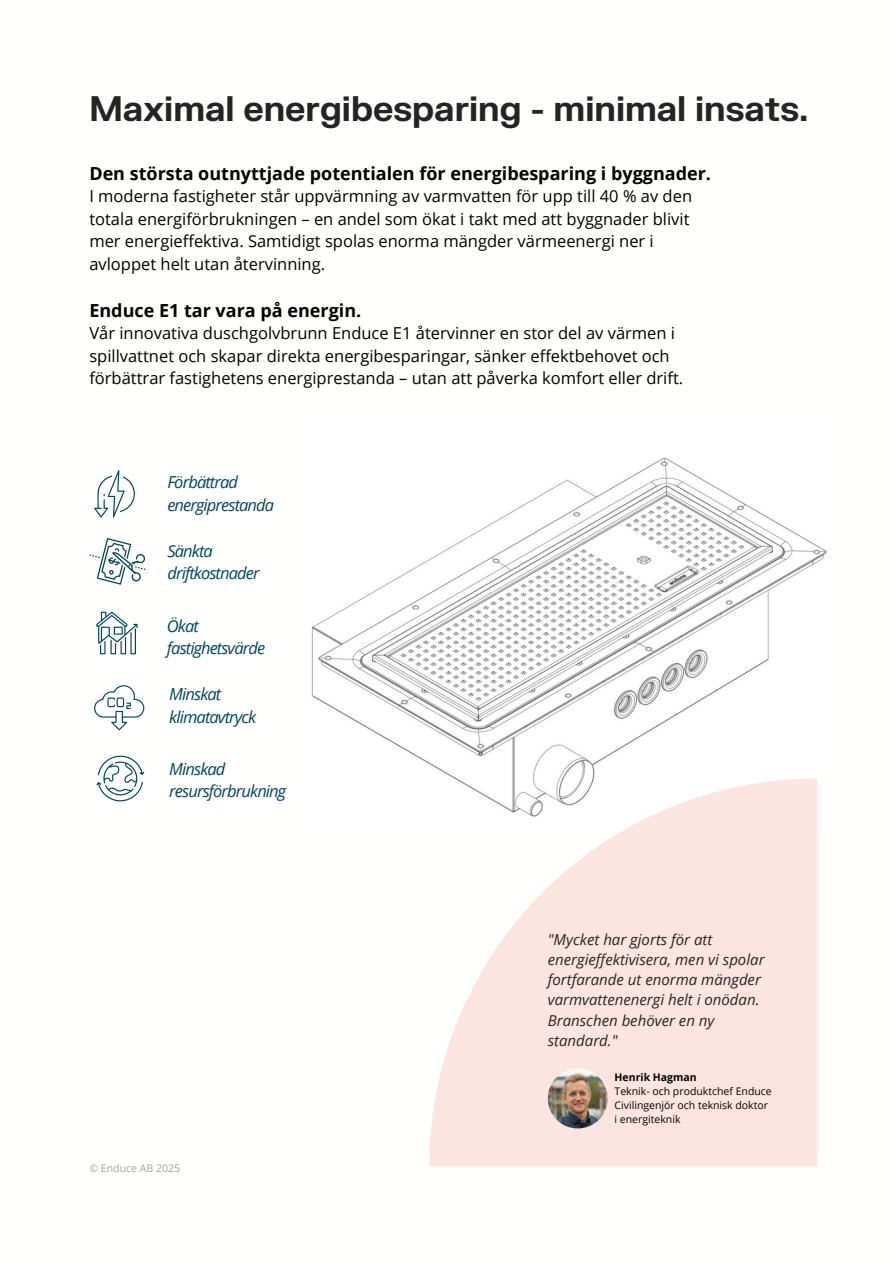
<style>
.page{position:relative;width:894px;height:1264px;background:#fff}
.page>*{position:absolute;margin:0;border:0;box-sizing:border-box;transform-origin:0 0}
.t1{font:700 34.5px "FK Grotesk";color:#242424}
.t2{font:700 18px "Open Sans";color:#000}
.t3{font:16.5px/22.5px "Open Sans";color:#000}
.t4{font:italic 16.5px/22.5px "Open Sans";letter-spacing:-.055em;color:#00475a}
.t5{font:italic 15px/20.2px "Open Sans";color:#242424}
.t6{font:10.5px "Open Sans";color:#000}
.t7{font:10.5px "Open Sans";color:#a0a0a0}
.t8{font:700 10.5px "Open Sans";color:#000}
</style>
<div class="page">
<img style="left:311px;top:457px;width:516px;height:321px">
<svg style="left:429px;top:778px;width:388px;height:388px;fill:#fce5e1"></svg>
<svg style="left:94px;top:685px;width:50px;height:45px"></svg>
<svg style="left:94px;top:470px;width:41px;height:47px"></svg>
<svg style="left:89px;top:538px;width:56px;height:46px"></svg>
<svg style="left:96px;top:611px;width:42px;height:43px"></svg>
<svg style="left:96px;top:755px;width:48px;height:47px"></svg>
<img style="left:547px;top:1068px;width:60px;height:60px;border-radius:50%">
<h1 class="t1" style="left:89px;top:88px;width:720px">Maximal energibesparing - minimal insats.</h1>
<h2 class="t2" style="left:89px;top:160px;width:623px">Den största outnyttjade potentialen för energibesparing i byggnader.</h2>
<h2 class="t3" style="left:89px;top:184px;width:604px">I moderna fastigheter står uppvärmning av varmvatten för upp till 40 % av den totala energiförbrukningen – en andel som ökat i takt med att byggnader blivit mer energieffektiva. Samtidigt spolas enorma mängder värmeenergi ner i avloppet helt utan återvinning.</h2>
<h2 class="t2" style="left:89px;top:298px;width:273px">Enduce E1 tar vara på energin.</h2>
<h2 class="t3" style="left:89px;top:322px;width:595px">Vår innovativa duschgolvbrunn Enduce E1 återvinner en stor del av värmen i spillvattnet och skapar direkta energibesparingar, sänker effektbehovet och förbättrar fastighetens energiprestanda – utan att påverka komfort eller drift.</h2>
<p class="t4" style="left:167px;top:470px;width:108px">Förbättrad energiprestanda</p>
<h2 class="t4" style="left:167px;top:539px;width:94px">Sänkta driftkostnader</h2>
<p class="t4" style="left:167px;top:614px;width:100px">Ökat fastighetsvärde</p>
<h2 class="t4" style="left:169px;top:682px;width:88px">Minskat klimatavtryck</h2>
<h2 class="t4" style="left:169px;top:757px;width:118px">Minskad resursförbrukning</h2>
<p class="t7" style="left:89px;top:1160px;width:92px">© Enduce AB 2025</p>
<p class="t5" style="left:547px;top:928px;width:218px">"Mycket har gjorts för att energieffektivisera, men vi spolar fortfarande ut enorma mängder varmvattenenergi helt i onödan.<br>Branschen behöver en ny standard."</p>
<h2 class="t8" style="left:614px;top:1069px;width:84px">Henrik Hagman</h2>
<p class="t6" style="left:614px;top:1083px;width:159px">Teknik- och produktchef Enduce</p>
<h2 class="t6" style="left:614px;top:1097px;width:155px">Civilingenjör och teknisk doktor</h2>
<p class="t6" style="left:614px;top:1111px;width:67px">i energiteknik</p>
</div>
